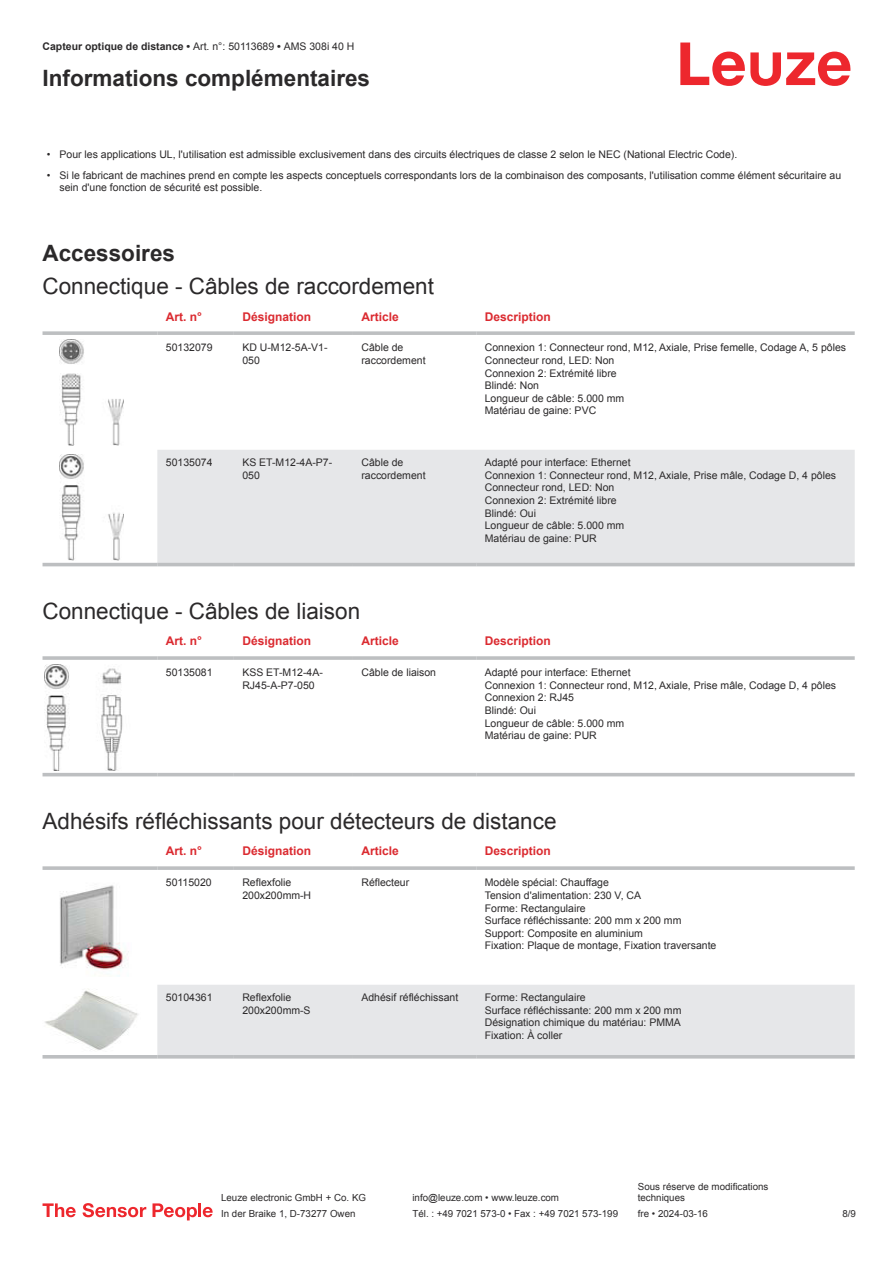
<style>
.page{position:relative;width:893px;height:1263px;background:#fff}
.page>*{position:absolute;margin:0;border:0;box-sizing:border-box;transform-origin:0 0}
.t1{font:22.5px "Arial";color:#2b292a}
.t2{font:700 22.5px "Arial";color:#2b292a}
.t3{font:700 12px "Arial";color:#db2a30}
.t4{font:10.5px/12.6px "Arial";color:#2b292a}
.t5{font:700 10.5px "Arial";color:#2b292a}
.t6{font:9.75px/11.7px "Arial";color:#2b292a}
.s1{font-weight:400}
</style>
<div class="page">
<svg style="left:680px;top:43px;width:170px;height:43px"></svg>
<svg style="left:43px;top:445px;width:812px;height:122px"></svg>
<div style="left:157px;top:450px;width:698px;height:113px;background:#e6e7e9"></div>
<svg style="left:43px;top:331px;width:114px;height:4px"></svg>
<svg style="left:157px;top:331px;width:77px;height:4px"></svg>
<svg style="left:234px;top:331px;width:119px;height:4px"></svg>
<svg style="left:353px;top:331px;width:123px;height:4px"></svg>
<svg style="left:476px;top:331px;width:379px;height:4px;background:#c3c5c7"></svg>
<hr style="left:43px;top:563px;width:114px;height:3px;background:#bdbfc1">
<hr style="left:157px;top:563px;width:77px;height:3px;background:#bdbfc1">
<hr style="left:234px;top:563px;width:119px;height:3px;background:#bdbfc1">
<hr style="left:353px;top:563px;width:123px;height:3px;background:#bdbfc1">
<hr style="left:476px;top:563px;width:379px;height:3px;background:#bdbfc1">
<img style="left:59px;top:339px;width:65px;height:106px">
<img style="left:59px;top:454px;width:65px;height:106px">
<svg style="left:43px;top:670px;width:812px;height:107px"></svg>
<hr style="left:43px;top:656px;width:114px;height:4px;background:#bdbfc1">
<hr style="left:157px;top:656px;width:77px;height:4px;background:#c7c9ca">
<hr style="left:234px;top:656px;width:119px;height:4px;background:#bdbfc1">
<hr style="left:353px;top:656px;width:123px;height:4px;background:#bdbfc1">
<hr style="left:476px;top:656px;width:379px;height:4px;background:#c7c9ca">
<hr style="left:43px;top:773px;width:114px;height:3px;background:#bdbfc1">
<hr style="left:157px;top:773px;width:77px;height:3px;background:#bdbfc1">
<hr style="left:234px;top:773px;width:119px;height:3px;background:#bdbfc1">
<hr style="left:353px;top:773px;width:123px;height:3px;background:#bdbfc1">
<hr style="left:476px;top:773px;width:379px;height:3px;background:#bdbfc1">
<img style="left:45px;top:664px;width:93px;height:106px">
<svg style="left:43px;top:1058px;width:812px;height:1px"></svg>
<div style="left:157px;top:985px;width:698px;height:70px;background:#e6e7e9"></div>
<svg style="left:43px;top:866px;width:114px;height:4px"></svg>
<svg style="left:157px;top:866px;width:77px;height:4px"></svg>
<svg style="left:234px;top:866px;width:119px;height:4px"></svg>
<svg style="left:353px;top:866px;width:123px;height:4px"></svg>
<svg style="left:476px;top:866px;width:379px;height:4px;background:#c3c5c7"></svg>
<hr style="left:43px;top:1055px;width:114px;height:3px;background:#bdbfc1">
<hr style="left:157px;top:1055px;width:77px;height:3px;background:#bdbfc1">
<hr style="left:234px;top:1055px;width:119px;height:3px;background:#bdbfc1">
<hr style="left:353px;top:1055px;width:123px;height:3px;background:#bdbfc1">
<hr style="left:476px;top:1055px;width:379px;height:3px;background:#bdbfc1">
<img style="left:60px;top:885px;width:69px;height:92px">
<img style="left:45px;top:989px;width:93px;height:61px">
<svg style="left:43px;top:1203px;width:33px;height:14px"></svg>
<svg style="left:83px;top:1203px;width:63px;height:14px"></svg>
<svg style="left:153px;top:1203px;width:44px;height:17px"></svg>
<hr style="left:198px;top:1203px;width:3px;height:14px;background:#ed272d">
<svg style="left:203px;top:1207px;width:10px;height:10px"></svg>
<p class="t5" style="left:43px;top:43px;width:313px">Capteur optique de distance • <span class="s1">Art. n°: 50113689</span> • <span class="s1">AMS 308i 40 H</span></p>
<h1 class="t2" style="left:43px;top:70px;width:329px">Informations complémentaires</h1>
<p class="t4" style="left:47px;top:149px;width:692px">• Pour les applications UL, l'utilisation est admissible exclusivement dans des circuits électriques de classe 2 selon le NEC (National Electric Code).</p>
<p class="t4" style="left:60px;top:170px;width:783px;text-indent:-13px">• Si le fabricant de machines prend en compte les aspects conceptuels correspondants lors de la combinaison des composants, l'utilisation comme élément sécuritaire au sein d'une fonction de sécurité est possible.</p>
<h1 class="t2" style="left:43px;top:244px;width:134px">Accessoires</h1>
<h1 class="t1" style="left:43px;top:278px;width:393px">Connectique - Câbles de raccordement</h1>
<p class="t3" style="left:166px;top:312px;width:38px">Art. n°</p>
<p class="t3" style="left:242px;top:312px;width:70px">Désignation</p>
<p class="t3" style="left:361px;top:312px;width:39px">Article</p>
<p class="t3" style="left:485px;top:312px;width:68px">Description</p>
<p class="t4" style="left:166px;top:342px;width:48px">50132079</p>
<p class="t4" style="left:242px;top:342px;width:87px">KD U-M12-5A-V1-<br>050</p>
<p class="t4" style="left:361px;top:342px;width:66px">Câble de raccordement</p>
<p class="t4" style="left:485px;top:342px;width:363px">Connexion 1: Connecteur rond, M12, Axiale, Prise femelle, Codage A, 5 pôles<br>Connecteur rond, LED: Non<br>Connexion 2: Extrémité libre<br>Blindé: Non<br>Longueur de câble: 5.000 mm<br>Matériau de gaine: PVC</p>
<p class="t4" style="left:166px;top:457px;width:48px">50135074</p>
<p class="t4" style="left:242px;top:457px;width:91px">KS ET-M12-4A-P7-<br>050</p>
<p class="t4" style="left:361px;top:457px;width:66px">Câble de raccordement</p>
<p class="t4" style="left:485px;top:457px;width:353px">Adapté pour interface: Ethernet<br>Connexion 1: Connecteur rond, M12, Axiale, Prise mâle, Codage D, 4 pôles<br>Connecteur rond, LED: Non<br>Connexion 2: Extrémité libre<br>Blindé: Oui<br>Longueur de câble: 5.000 mm<br>Matériau de gaine: PUR</p>
<h1 class="t1" style="left:43px;top:603px;width:319px">Connectique - Câbles de liaison</h1>
<p class="t3" style="left:166px;top:637px;width:38px">Art. n°</p>
<p class="t3" style="left:242px;top:637px;width:70px">Désignation</p>
<p class="t3" style="left:361px;top:637px;width:39px">Article</p>
<p class="t3" style="left:485px;top:637px;width:68px">Description</p>
<p class="t4" style="left:166px;top:667px;width:48px">50135081</p>
<p class="t4" style="left:242px;top:667px;width:82px">KSS ET-M12-4A-<br>RJ45-A-P7-050</p>
<p class="t4" style="left:361px;top:667px;width:76px">Câble de liaison</p>
<p class="t4" style="left:485px;top:667px;width:353px">Adapté pour interface: Ethernet<br>Connexion 1: Connecteur rond, M12, Axiale, Prise mâle, Codage D, 4 pôles<br>Connexion 2: RJ45<br>Blindé: Oui<br>Longueur de câble: 5.000 mm<br>Matériau de gaine: PUR</p>
<h1 class="t1" style="left:43px;top:813px;width:515px">Adhésifs réfléchissants pour détecteurs de distance</h1>
<p class="t3" style="left:166px;top:847px;width:38px">Art. n°</p>
<p class="t3" style="left:242px;top:847px;width:70px">Désignation</p>
<p class="t3" style="left:361px;top:847px;width:39px">Article</p>
<p class="t3" style="left:485px;top:847px;width:68px">Description</p>
<p class="t4" style="left:166px;top:877px;width:47px">50115020</p>
<p class="t4" style="left:242px;top:877px;width:70px">Reflexfolie<br>200x200mm-H</p>
<p class="t4" style="left:361px;top:877px;width:49px">Réflecteur</p>
<p class="t4" style="left:485px;top:877px;width:233px">Modèle spécial: Chauffage<br>Tension d'alimentation: 230 V, CA<br>Forme: Rectangulaire<br>Surface réfléchissante: 200 mm x 200 mm Support: Composite en aluminium<br>Fixation: Plaque de montage, Fixation traversante</p>
<p class="t4" style="left:166px;top:992px;width:48px">50104361</p>
<p class="t4" style="left:242px;top:992px;width:70px">Reflexfolie<br>200x200mm-S</p>
<p class="t4" style="left:361px;top:992px;width:98px">Adhésif réfléchissant</p>
<p class="t4" style="left:485px;top:992px;width:198px">Forme: Rectangulaire<br>Surface réfléchissante: 200 mm x 200 mm<br>Désignation chimique du matériau: PMMA<br>Fixation: À coller</p>
<p class="t6" style="left:221px;top:1193px;width:146px">Leuze electronic GmbH + Co. KG</p>
<p class="t6" style="left:412px;top:1193px;width:148px">info@leuze.com • www.leuze.com</p>
<p class="t6" style="left:638px;top:1181px;width:132px">Sous réserve de modifications techniques</p>
<p class="t6" style="left:221px;top:1209px;width:136px">In der Braike 1, D-73277 Owen</p>
<p class="t6" style="left:412px;top:1209px;width:207px">Tél. : +49 7021 573-0 • Fax : +49 7021 573-199</p>
<p class="t6" style="left:638px;top:1209px;width:72px">fre • 2024-03-16</p>
<p class="t6" style="left:842px;top:1209px;width:15px">8 /9</p>
</div>
